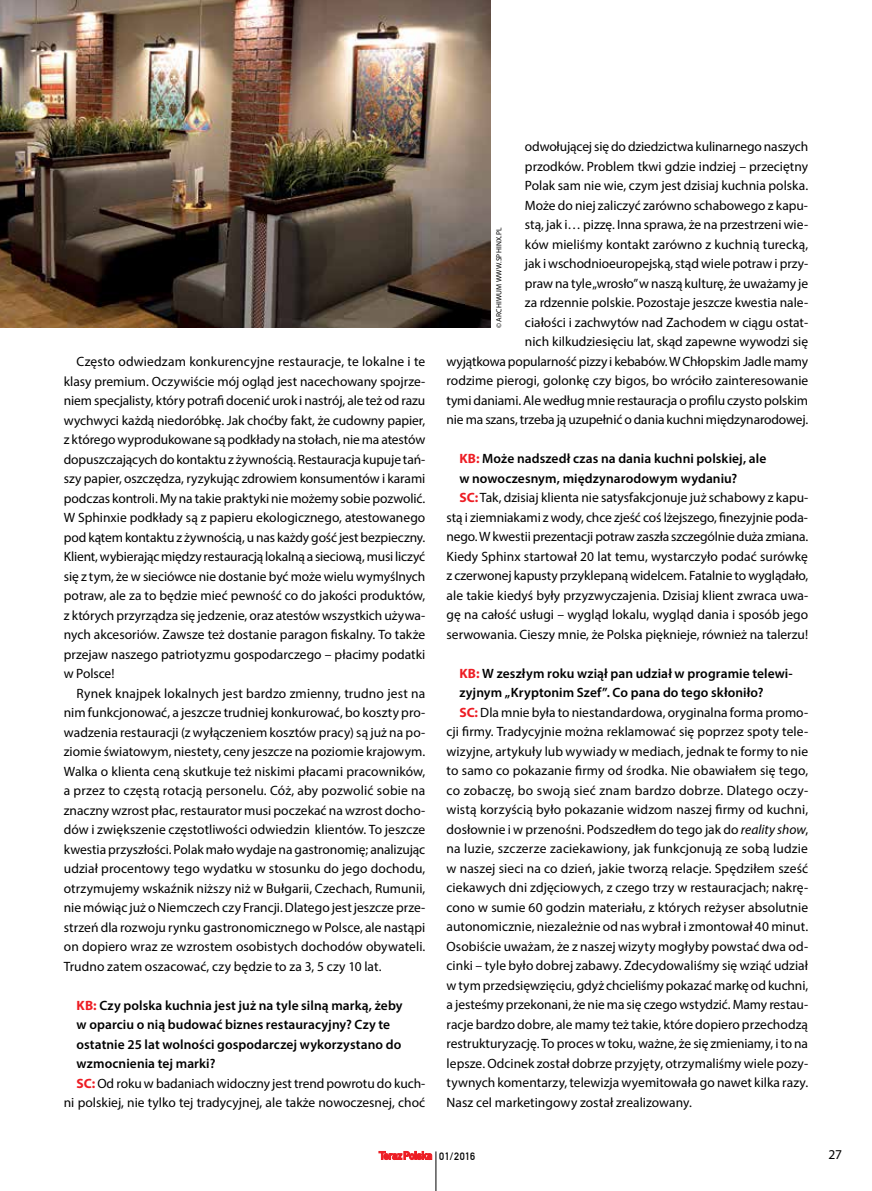
<style>
.page{position:relative;width:872px;height:1191px;background:#fff}
.page>*{position:absolute;margin:0;border:0;box-sizing:border-box;transform-origin:0 0}
.t1{font:13.5px/19.5px "Myriad Pro";color:#000;text-align:justify}
.t2{font:600 13.5px "Myriad Pro";letter-spacing:.005em;color:#000}
.t3{font:13.5px "Myriad Pro";letter-spacing:.02em;color:#000}
.t4{font:10.5px "DIN Mittelschrift LT Alternate";letter-spacing:.04em;color:#000}
.t5{font:7.5px "Myriad Pro";color:#000}
.s1{font-weight:700;color:#ed1d24}
.s2{font-style:italic}
</style>
<div class="page">
<img style="left:0;top:0;width:491px;height:327px">
<svg style="left:379px;top:1151px;width:53px;height:8px"></svg>
<hr style="left:436px;top:1151px;width:1px;height:40px;background:#000">
<p class="t1" style="left:64px;top:352px;width:363px;text-indent:13px">Często odwiedzam konkurencyjne restauracje, te lokalne i te klasy premium. Oczywiście mój ogląd jest nacechowany spojrze&shy;niem specjalisty, który potrafi docenić urok i nastrój, ale też od razu wychwyci każdą niedoróbkę. Jak choćby fakt, że cudowny papier, z którego wyprodukowane są podkłady na stołach, nie ma atestów dopuszczających do kontaktu z żywnością. Restauracja kupuje tań&shy;szy papier, oszczędza, ryzykując zdrowiem konsumentów i karami podczas kontroli. My na takie praktyki nie możemy sobie pozwolić.<br>W Sphinxie podkłady są z papieru ekologicznego, atestowanego pod kątem kontaktu z żywnością, u nas każdy gość jest bezpieczny.<br>Klient, wybierając między restauracją lokalną a sieciową, musi liczyć się z tym, że w sieciówce nie dostanie być może wielu wymyślnych potraw, ale za to będzie mieć pewność co do jakości produktów, z których przyrządza się jedzenie, oraz atestów wszystkich używa&shy;nych akcesoriów. Zawsze też dostanie paragon fiskalny. To także przejaw naszego patriotyzmu gospodarczego – płacimy podatki w Polsce!</p>
<p class="t1" style="left:64px;top:683px;width:363px;text-indent:13px">Rynek knajpek lokalnych jest bardzo zmienny, trudno jest na nim funkcjonować, a jeszcze trudniej konkurować, bo koszty pro&shy;wadzenia restauracji (z wyłączeniem kosztów pracy) są już na po&shy;ziomie światowym, niestety, ceny jeszcze na poziomie krajowym.<br>Walka o klienta ceną skutkuje też niskimi płacami pracowników, a przez to częstą rotacją personelu. Cóż, aby pozwolić sobie na znaczny wzrost płac, restaurator musi poczekać na wzrost docho&shy;dów i zwiększenie częstotliwości odwiedzin klientów. To jeszcze kwestia przyszłości. Polak mało wydaje na gastronomię; analizując udział procentowy tego wydatku w stosunku do jego dochodu, otrzymujemy wskaźnik niższy niż w Bułgarii, Czechach, Rumunii, nie mówiąc już o Niemczech czy Francji. Dlatego jest jeszcze prze&shy;strzeń dla rozwoju rynku gastronomicznego w Polsce, ale nastąpi on dopiero wraz ze wzrostem osobistych dochodów obywateli.<br>Trudno zatem oszacować, czy będzie to za 3, 5 czy 10 lat.</p>
<p class="t2" style="left:77px;top:996px;width:327px"><span class="s1">KB:</span> Czy polska kuchnia jest już na tyle silną marką, żeby</p>
<p class="t2" style="left:77px;top:1016px;width:315px">w oparciu o nią budować biznes restauracyjny? Czy te</p>
<p class="t2" style="left:77px;top:1035px;width:326px">ostatnie 25 lat wolności gospodarczej wykorzystano do</p>
<p class="t2" style="left:77px;top:1055px;width:140px">wzmocnienia tej marki?</p>
<p class="t1" style="left:77px;top:1073px;width:350px"><span class="s1">SC:</span> Od roku w badaniach widoczny jest trend powrotu do kuch-</p>
<p class="t1" style="left:64px;top:1092px;width:363px">ni polskiej, nie tylko tej tradycyjnej, ale także nowoczesnej, choć</p>
<p class="t1" style="left:446px;top:137px;width:363px;text-align:right">odwołującej się do dziedzictwa kulinarnego naszych<br>przodków. Problem tkwi gdzie indziej – przeciętny<br>Polak sam nie wie, czym jest dzisiaj kuchnia polska.<br>Może do niej zaliczyć zarówno schabowego z kapu-<br>stą, jak i… pizzę. Inna sprawa, że na przestrzeni wie-<br>ków mieliśmy kontakt zarówno z kuchnią turecką,<br>jak i wschodnioeuropejską, stąd wiele potraw i przy-<br>praw na tyle „wrosło” w naszą kulturę, że uważamy je<br>za rdzennie polskie. Pozostaje jeszcze kwestia nale-<br>ciałości i zachwytów nad Zachodem w ciągu ostat-<br>nich kilkudziesięciu lat, skąd zapewne wywodzi się<br>wyjątkowa popularność pizzy i kebabów. W Chłopskim Jadle mamy rodzime pierogi, golonkę czy bigos, bo wróciło zainteresowanie tymi daniami. Ale według mnie restauracja o profilu czysto polskim nie ma szans, trzeba ją uzupełnić o dania kuchni międzynarodowej.</p>
<p class="t2" style="left:459px;top:450px;width:308px"><span class="s1">KB:</span> Może nadszedł czas na dania kuchni polskiej, ale</p>
<p class="t2" style="left:459px;top:470px;width:279px">w nowoczesnym, międzynarodowym wydaniu?</p>
<p class="t1" style="left:459px;top:488px;width:350px"><span class="s1">SC:</span> Tak, dzisiaj klienta nie satysfakcjonuje już schabowy z kapu-</p>
<p class="t1" style="left:446px;top:507px;width:363px">stą i ziemniakami z wody, chce zjeść coś lżejszego, finezyjnie poda-</p>
<p class="t1" style="left:446px;top:527px;width:363px">nego. W kwestii prezentacji potraw zaszła szczególnie duża zmiana.</p>
<p class="t1" style="left:446px;top:546px;width:363px">Kiedy Sphinx startował 20 lat temu, wystarczyło podać surówkę</p>
<p class="t1" style="left:446px;top:566px;width:363px">z czerwonej kapusty przyklepaną widelcem. Fatalnie to wyglądało,</p>
<p class="t1" style="left:446px;top:585px;width:363px">ale takie kiedyś były przyzwyczajenia. Dzisiaj klient zwraca uwa-</p>
<p class="t1" style="left:446px;top:605px;width:363px">gę na całość usługi – wygląd lokalu, wygląd dania i sposób jego</p>
<p class="t1" style="left:446px;top:624px;width:363px">serwowania. Cieszy mnie, że Polska pięknieje, również na talerzu!</p>
<p class="t2" style="left:459px;top:665px;width:335px"><span class="s1">KB:</span> W zeszłym roku wziął pan udział w programie telewi-</p>
<p class="t2" style="left:459px;top:684px;width:306px">zyjnym „Kryptonim Szef”. Co pana do tego skłoniło?</p>
<p class="t1" style="left:459px;top:702px;width:350px"><span class="s1">SC:</span> Dla mnie była to niestandardowa, oryginalna forma promo-</p>
<p class="t1" style="left:446px;top:722px;width:363px">cji firmy. Tradycyjnie można reklamować się poprzez spoty tele-</p>
<p class="t1" style="left:446px;top:741px;width:363px">wizyjne, artykuły lub wywiady w mediach, jednak te formy to nie</p>
<p class="t1" style="left:446px;top:761px;width:363px">to samo co pokazanie firmy od środka. Nie obawiałem się tego,</p>
<p class="t3" style="left:446px;top:782px;width:363px">co zobaczę, bo swoją sieć znam bardzo dobrze. Dlatego oczy-</p>
<p class="t1" style="left:446px;top:800px;width:363px">wistą korzyścią było pokazanie widzom naszej firmy od kuchni,</p>
<p class="t1" style="left:446px;top:819px;width:363px">dosłownie i w przenośni. Podszedłem do tego jak do <span class="s2">reality show</span>,</p>
<p class="t1" style="left:446px;top:839px;width:363px">na luzie, szczerze zaciekawiony, jak funkcjonują ze sobą ludzie</p>
<p class="t1" style="left:446px;top:858px;width:363px">w naszej sieci na co dzień, jakie tworzą relacje. Spędziłem sześć</p>
<p class="t1" style="left:446px;top:878px;width:363px">ciekawych dni zdjęciowych, z czego trzy w restauracjach; nakrę-</p>
<p class="t1" style="left:446px;top:897px;width:363px">cono w sumie 60 godzin materiału, z których reżyser absolutnie</p>
<p class="t1" style="left:446px;top:917px;width:363px">autonomicznie, niezależnie od nas wybrał i zmontował 40 minut.</p>
<p class="t1" style="left:446px;top:936px;width:363px">Osobiście uważam, że z naszej wizyty mogłyby powstać dwa od-</p>
<p class="t1" style="left:446px;top:956px;width:363px">cinki – tyle było dobrej zabawy. Zdecydowaliśmy się wziąć udział</p>
<p class="t1" style="left:446px;top:975px;width:363px">w tym przedsięwzięciu, gdyż chcieliśmy pokazać markę od kuchni,</p>
<p class="t1" style="left:446px;top:995px;width:363px">a jesteśmy przekonani, że nie ma się czego wstydzić. Mamy restau-</p>
<p class="t1" style="left:446px;top:1014px;width:363px">racje bardzo dobre, ale mamy też takie, które dopiero przechodzą</p>
<p class="t1" style="left:446px;top:1034px;width:363px">restrukturyzację. To proces w toku, ważne, że się zmieniamy, i to na</p>
<p class="t1" style="left:446px;top:1053px;width:363px">lepsze. Odcinek został dobrze przyjęty, otrzymaliśmy wiele pozy-</p>
<p class="t1" style="left:446px;top:1073px;width:363px">tywnych komentarzy, telewizja wyemitowała go nawet kilka razy.</p>
<p class="t1" style="left:446px;top:1092px;width:247px">Nasz cel marketingowy został zrealizowany.</p>
<p class="t5" style="left:494px;top:328px;width:102px;rotate:-90deg">© archiwum www.sphinx.pl</p>
<p class="t4" style="left:439px;top:1149px;width:38px">01/2016</p>
<p class="t1" style="left:828px;top:1144px;width:15px">27</p>
</div>
